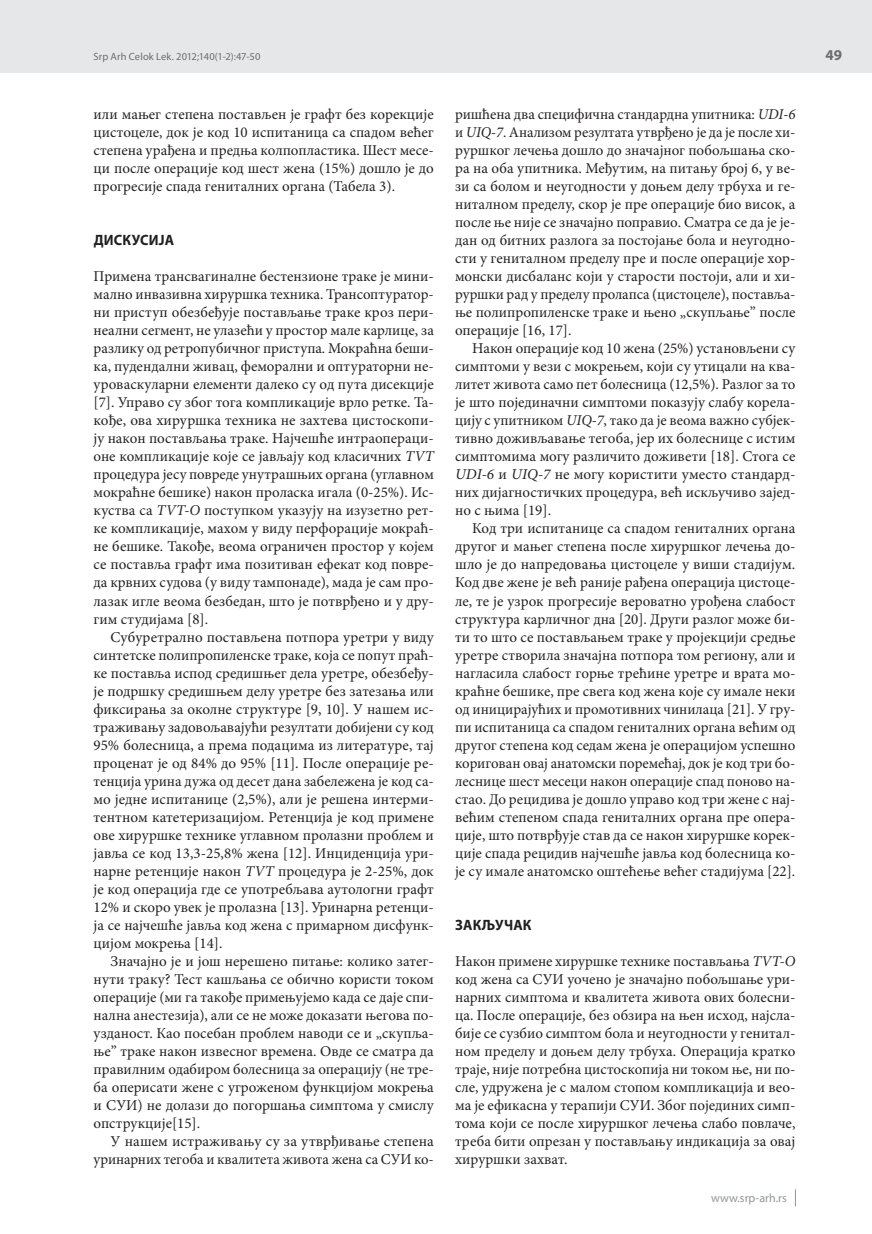
<style>
.page{position:relative;width:872px;height:1234px;background:#fff}
.page>*{position:absolute;margin:0;border:0;box-sizing:border-box;transform-origin:0 0}
.t1{font:15px/18px "Minion Pro";color:#231f20;text-align:justify}
.t2{font:700 15px "Myriad Pro";letter-spacing:.01em;color:#231f20;scale:.95 1}
.t3{font:700 15px "Myriad Pro";color:#6c6d70}
.t4{font:12px "Myriad Pro";letter-spacing:.005em;color:#939598}
.t5{font:10.5px "Myriad Pro";letter-spacing:.01em;color:#6c6d70}
.s1{font-style:italic}
</style>
<div class="page">
<div style="left:0;top:0;width:872px;height:72px;background:#e6e7e9"></div>
<svg style="left:795px;top:1189px;width:1px;height:16px"></svg>
<p class="t5" style="left:94px;top:50px;width:168px">Srp Arh Celok Lek. 2012;140(1-2):47-50</p>
<p class="t1" style="left:94px;top:105px;width:342px">или мањег степена постављен је графт без корекције цистоцеле, док је код 10 испитаница са спадом већег степена урађена и предња колпопластика. Шест месе&shy;ци после операције код шест жена (15%) дошло је до прогресије спада гениталних органа (Табела 3).</p>
<p class="t2" style="left:94px;top:230px;width:86px">ДИСКУСИЈА</p>
<p class="t1" style="left:94px;top:267px;width:342px">Примена трансвагиналне бестензионе траке је мини&shy;мално инвазивна хируршка техника. Трансоптуратор&shy;ни приступ обезбеђује постављање траке кроз пери&shy;неални сегмент, не улазећи у простор мале карлице, за разлику од ретропубичног приступа. Мокраћна беши&shy;ка, пудендални живац, феморални и оптураторни не&shy;уроваскуларни елементи далеко су од пута дисекције [7]. Управо су због тога компликације врло ретке. Та&shy;кође, ова хируршка техника не захтева цистоскопи&shy;ју након постављања траке. Најчешће интраопераци&shy;оне компликације које се јављају код класичних <span class="s1">TVT </span>процедура јесу повреде унутрашњих органа (углавном мокраћне бешике) након проласка игала (0-25%). Ис&shy;куства са <span class="s1">TVT-O</span> поступком указују на изузетно рет&shy;ке компликације, махом у виду перфорације мокраћ&shy;не бешике. Такође, веома ограничен простор у којем се поставља графт има позитиван ефекат код повре&shy;да крвних судова (у виду тампонаде), мада је сам про&shy;лазак игле веома безбедан, што је потврђено и у дру&shy;гим студијама [8].</p>
<p class="t1" style="left:94px;top:627px;width:342px;text-indent:17px">Субуретрално постављена потпора уретри у виду синтетске полипропиленске траке, која се попут праћ&shy;ке поставља испод средишњег дела уретре, обезбеђу&shy;је подршку средишњем делу уретре без затезања или фиксирања за околне структуре [9, 10]. У нашем ис&shy;траживању задовољавајући резултати добијени су код 95% болесница, а према подацима из литературе, тај проценат је од 84% до 95% [11]. После операције ре&shy;тенција урина дужа од десет дана забележена је код са&shy;мо једне испитанице (2,5%), али је решена интерми&shy;тентном катетеризацијом. Ретенција је код примене ове хируршке технике углавном пролазни проблем и јавља се код 13,3-25,8% жена [12]. Инциденција ури&shy;нарне ретенције након <span class="s1">TVT</span> процедура је 2-25%, док је код операција где се употребљава аутологни графт 12% и скоро увек је пролазна [13]. Уринарна ретенци&shy;ја се најчешће јавља код жена с примарном дисфунк&shy;цијом мокрења [14].</p>
<p class="t1" style="left:94px;top:951px;width:342px;text-indent:17px">Значајно је и још нерешено питање: колико затег&shy;нути траку? Тест кашљања се обично користи током операције (ми га такође примењујемо када се даје спи&shy;нална анестезија), али се не може доказати његова по&shy;узданост. Као посебан проблем наводи се и „скупља&shy;ње” траке након извесног времена. Овде се сматра да правилним одабиром болесница за операцију (не тре&shy;ба оперисати жене с угроженом функцијом мокрења и СУИ) не долази до погоршања симптома у смислу опструкције[15].</p>
<p class="t1" style="left:94px;top:1131px;width:342px;text-align:right">У нашем истраживању су за утврђивање степена уринарних тегоба и квалитета живота жена са СУИ ко-</p>
<p class="t1" style="left:455px;top:105px;width:342px">ришћена два специфична стандардна упитника: <span class="s1">UDI-6 </span>и <span class="s1">UIQ-7</span>. Анализом резултата утврђено је да је после хи&shy;руршког лечења дошло до значајног побољшања ско&shy;ра на оба упитника. Међутим, на питању број 6, у ве&shy;зи са болом и неугодности у доњем делу трбуха и ге&shy;ниталном пределу, скор је пре операције био висок, а после ње није се значајно поправио. Сматра се да је је&shy;дан од битних разлога за постојање бола и неугодно&shy;сти у гениталном пределу пре и после операције хор&shy;монски дисбаланс који у старости постоји, али и хи&shy;руршки рад у пределу пролапса (цистоцеле), поставља&shy;ње полипропиленске траке и њено „скупљање” после операције [16, 17].</p>
<p class="t1" style="left:455px;top:339px;width:342px;text-indent:17px">Након операције код 10 жена (25%) установљени су симптоми у вези с мокрењем, који су утицали на ква&shy;литет живота само пет болесница (12,5%). Разлог за то је што појединачни симптоми показују слабу корела&shy;цију с упитником <span class="s1">UIQ-7</span>, тако да је веома важно субјек&shy;тивно доживљавање тегоба, јер их болеснице с истим симптомима могу различито доживети [18]. Стога се <span class="s1">UDI-6</span> и <span class="s1">UIQ-7</span> не могу користити уместо стандард&shy;них дијагностичких процедура, већ искључиво зајед&shy;но с њима [19].</p>
<p class="t1" style="left:455px;top:519px;width:342px;text-indent:17px">Код три испитанице са спадом гениталних органа другог и мањег степена после хируршког лечења до&shy;шло је до напредовања цистоцеле у виши стадијум.<br>Код две жене је већ раније рађена операција цистоце&shy;ле, те је узрок прогресије вероватно урођена слабост структура карличног дна [20]. Други разлог може би&shy;ти то што се постављањем траке у пројекцији средње уретре створила значајна потпора том региону, али и нагласила слабост горње трећине уретре и врата мо&shy;краћне бешике, пре свега код жена које су имале неки од иницирајућих и промотивних чинилаца [21]. У гру&shy;пи испитаница са спадом гениталних органа већим од другог степена код седам жена је операцијом успешно коригован овај анатомски поремећај, док је код три бо&shy;леснице шест месеци након операције спад поново на&shy;стао. До рецидива је дошло управо код три жене с нај&shy;већим степеном спада гениталних органа пре опера&shy;ције, што потврђује став да се након хируршке корек&shy;ције спада рецидив најчешће јавља код болесница ко&shy;је су имале анатомско оштећење већег стадијума [22].</p>
<p class="t2" style="left:455px;top:914px;width:82px">ЗАКЉУЧАК</p>
<p class="t1" style="left:455px;top:951px;width:342px">Након примене хируршке технике постављања <span class="s1">TVT-O </span>код жена са СУИ уочено је значајно побољшање ури&shy;нарних симптома и квалитета живота ових болесни&shy;ца. После операције, без обзира на њен исход, најсла&shy;бије се сузбио симптом бола и неугодности у генитал&shy;ном пределу и доњем делу трбуха. Операција кратко траје, није потребна цистоскопија ни током ње, ни по&shy;сле, удружена је с малом стопом компликација и вео&shy;ма је ефикасна у терапији СУИ. Због појединих симп&shy;тома који се после хируршког лечења слабо повлаче, треба бити опрезан у постављању индикација за овај хируршки захват.</p>
<p class="t4" style="left:711px;top:1190px;width:77px">www.srp-arh.rs</p>
<p class="t3" style="left:825px;top:45px;width:18px">49</p>
</div>
